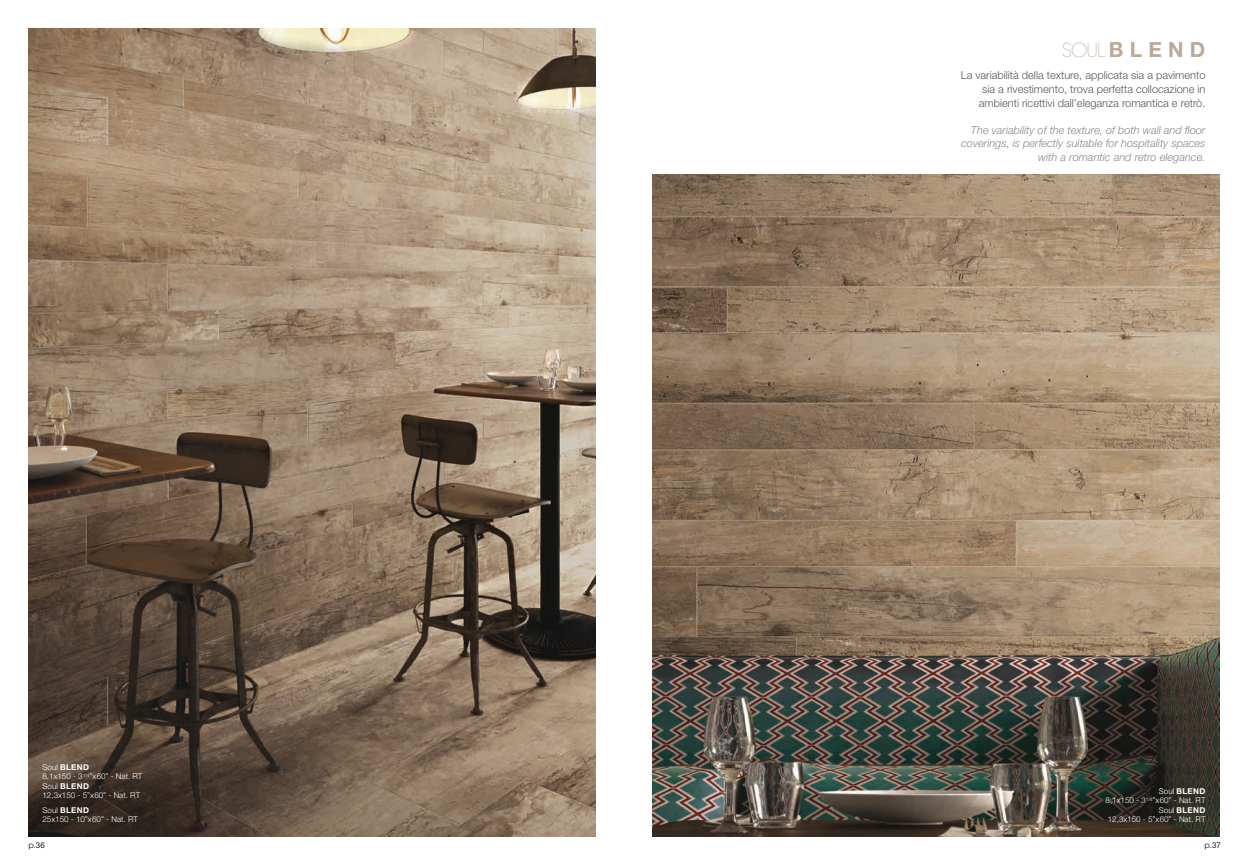
<style>
.page{position:relative;width:1248px;height:865px;background:#fff}
.page>*{position:absolute;margin:0;border:0;box-sizing:border-box;transform-origin:0 0}
.t1{font:700 20.9px "Helvetica Neue LT Std";color:#baa99a}
.t2{font:300 11px/13.6px "Helvetica Neue LT Std";color:#58585a;text-align:justify}
.t3{font:italic 300 11px/13.6px "Helvetica Neue LT Std";color:#87888a;text-align:right}
.t4{font:300 8px/9.6px "Helvetica Neue LT Std";color:#fff}
.t5{font:8px "ITC Avant Garde Std";color:#1a171c}
.s1{font-weight:700}
.s2{font-family:"ITC Avant Garde Std";font-weight:200;font-size:19.2px}
.s3{font-family:"Helvetica Neue LT Std"}
</style>
<div class="page">
<img style="left:28px;top:28px;width:567px;height:808px">
<img style="left:652px;top:175px;width:567px;height:661px">
<p class="t4" style="left:43px;top:761px;width:101px">Soul <span class="s1">BLEND<br></span>8,1x150 - 3<sup>1/4</sup>”x60” - Nat. RT<br>Soul <span class="s1">BLEND<br></span>12,3x150 - 5”x60” - Nat. RT</p>
<p class="t4" style="left:43px;top:805px;width:97px">Soul <span class="s1">BLEND<br></span>25x150 - 10”x60” - Nat. RT</p>
<h1 class="t1" style="left:1062px;top:37px;width:145px"><span class="s2">SOUL</span> BLEN D</h1>
<h2 class="t2" style="left:978px;top:68px;width:228px;text-indent:-18px">La variabilità della texture, applicata sia a pavimento sia a rivestimento, trova perfetta collocazione in ambienti ricettivi dall’eleganza romantica e retrò.</h2>
<h2 class="t3" style="left:961px;top:123px;width:246px">The variability of the texture, of both wall and floor coverings, is perfectly suitable for hospitality spaces with a romantic and retro elegance.</h2>
<p class="t4" style="left:1105px;top:785px;width:101px;text-align:right">Soul <span class="s1">BLEND<br></span>8,1x150 - 3<sup>1/4</sup>”x60” - Nat. RT<br>Soul <span class="s1">BLEND<br></span>12,3x150 - 5”x60” - Nat. RT</p>
<p class="t5" style="left:28px;top:840px;width:18px">p.<span class="s3">36</span></p>
<p class="t5" style="left:1204px;top:840px;width:18px">p.<span class="s3">37</span></p>
</div>
